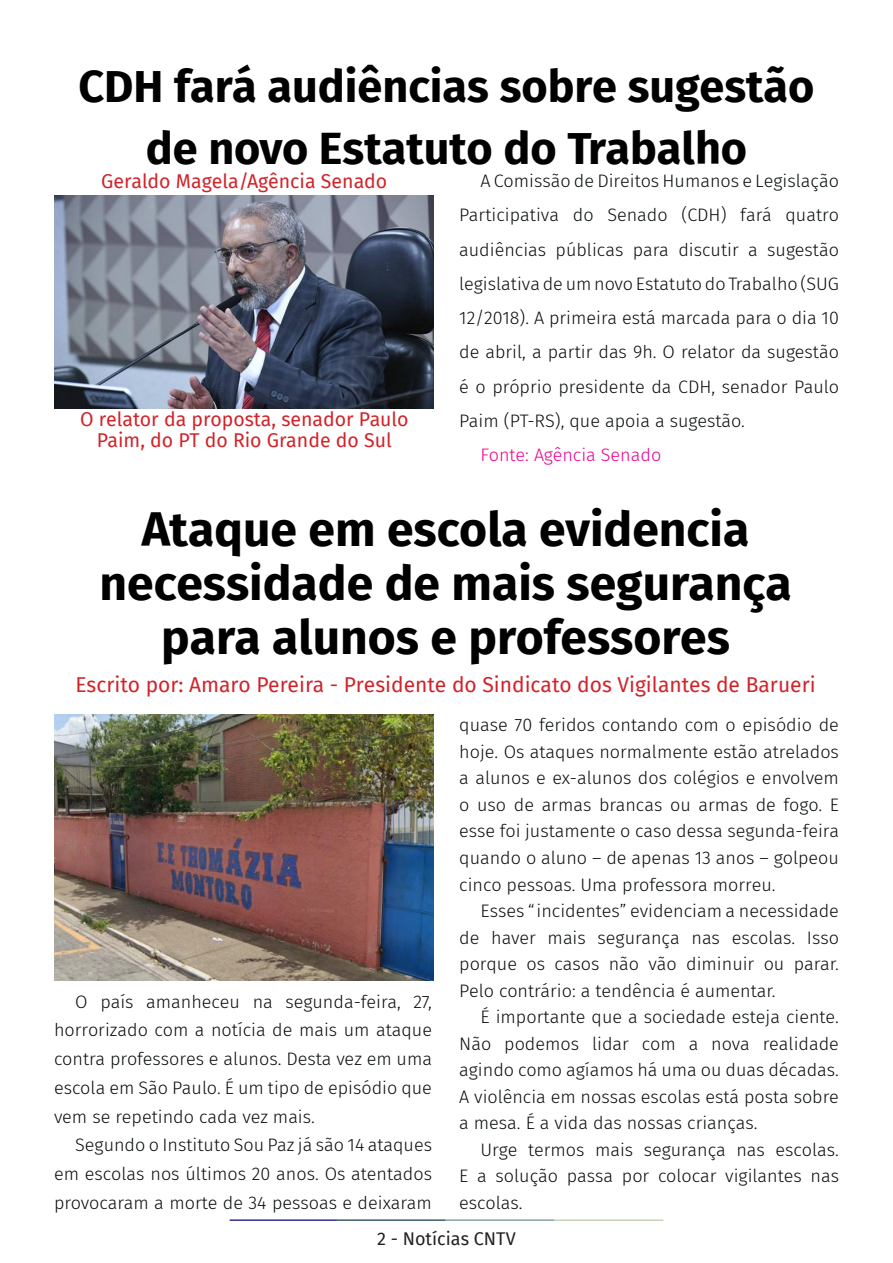
<style>
.page{position:relative;width:893px;height:1263px;background:#fff}
.page>*{position:absolute;margin:0;border:0;box-sizing:border-box;transform-origin:0 0}
.t1{font:700 48px/54px "Fira Sans";color:#000001;text-align:center}
.t2{font:700 45px/61.5px "Fira Sans";color:#000001;text-align:center}
.t3{font:21px "Fira Sans";color:#d1232a}
.t4{font:19.5px/21px "Fira Sans";color:#d1232a;text-align:center}
.t5{font:300 18px/26.5px "Fira Sans";color:#080d0b;text-align:justify}
.t6{font:300 18px "Fira Sans";color:#ed028c}
.t7{font:18px "Fira Sans";color:#231f20}
</style>
<div class="page">
<hr style="left:230px;top:1219px;width:107px;height:2px;background:#2f3088">
<hr style="left:337px;top:1219px;width:109px;height:2px;background:#3a5f6d">
<hr style="left:446px;top:1219px;width:109px;height:2px;background:#87a59a">
<hr style="left:555px;top:1219px;width:108px;height:2px;background:#c6d5b7">
<img style="left:55px;top:196px;width:379px;height:212px">
<img style="left:55px;top:714px;width:379px;height:266px">
<p class="t2" style="left:78px;top:53px;width:738px">CDH fará audiências sobre sugestão de novo Estatuto do Trabalho</p>
<p class="t4" style="left:101px;top:170px;width:288px">Geraldo Magela/Agência Senado</p>
<p class="t5" style="left:459px;top:163px;width:381px;line-height:34.3px;text-indent:21px">A Comissão de Direitos Humanos e Legislação Participativa do Senado (CDH) fará quatro audiências públicas para discutir a sugestão legislativa de um novo Estatuto do Trabalho (SUG 12/2018). A primeira está marcada para o dia 10 de abril, a partir das 9h. O relator da sugestão é o próprio presidente da CDH, senador Paulo Paim (PT-RS), que apoia a sugestão.</p>
<p class="t6" style="left:480px;top:442px;width:182px">Fonte: Agência Senado</p>
<p class="t4" style="left:80px;top:409px;width:330px">O relator da proposta, senador Paulo<br>Paim, do PT do Rio Grande do Sul</p>
<p class="t1" style="left:100px;top:499px;width:694px">Ataque em escola evidencia necessidade de mais segurança para alunos e professores</p>
<p class="t3" style="left:75px;top:668px;width:742px">Escrito por: Amaro Pereira - Presidente do Sindicato dos Vigilantes de Barueri</p>
<p class="t5" style="left:54px;top:987px;width:380px;line-height:28.8px;text-indent:21px">O país amanheceu na segunda-feira, 27, horrorizado com a notícia de mais um ataque contra professores e alunos. Desta vez em uma escola em São Paulo. É um tipo de episódio que vem se repetindo cada vez mais.</p>
<p class="t5" style="left:54px;top:1131px;width:380px;line-height:28.8px;text-indent:21px">Segundo o Instituto Sou Paz já são 14 ataques em escolas nos últimos 20 anos. Os atentados provocaram a morte de 34 pessoas e deixaram</p>
<p class="t5" style="left:459px;top:712px;width:381px">quase 70 feridos contando com o episódio de hoje. Os ataques normalmente estão atrelados a alunos e ex-alunos dos colégios e envolvem o uso de armas brancas ou armas de fogo. E esse foi justamente o caso dessa segunda-feira quando o aluno – de apenas 13 anos – golpeou cinco pessoas. Uma professora morreu.</p>
<p class="t5" style="left:459px;top:897px;width:381px;text-indent:21px">Esses “incidentes” evidenciam a necessidade de haver mais segurança nas escolas. Isso porque os casos não vão diminuir ou parar.<br>Pelo contrário: a tendência é aumentar.</p>
<p class="t5" style="left:459px;top:1003px;width:381px;text-indent:21px">É importante que a sociedade esteja ciente.<br>Não podemos lidar com a nova realidade agindo como agíamos há uma ou duas décadas.<br>A violência em nossas escolas está posta sobre a mesa. É a vida das nossas crianças.</p>
<p class="t5" style="left:459px;top:1136px;width:381px;text-indent:21px">Urge termos mais segurança nas escolas.<br>E a solução passa por colocar vigilantes nas escolas.</p>
<p class="t7" style="left:377px;top:1225px;width:140px">2 - Notícias CNTV</p>
</div>
